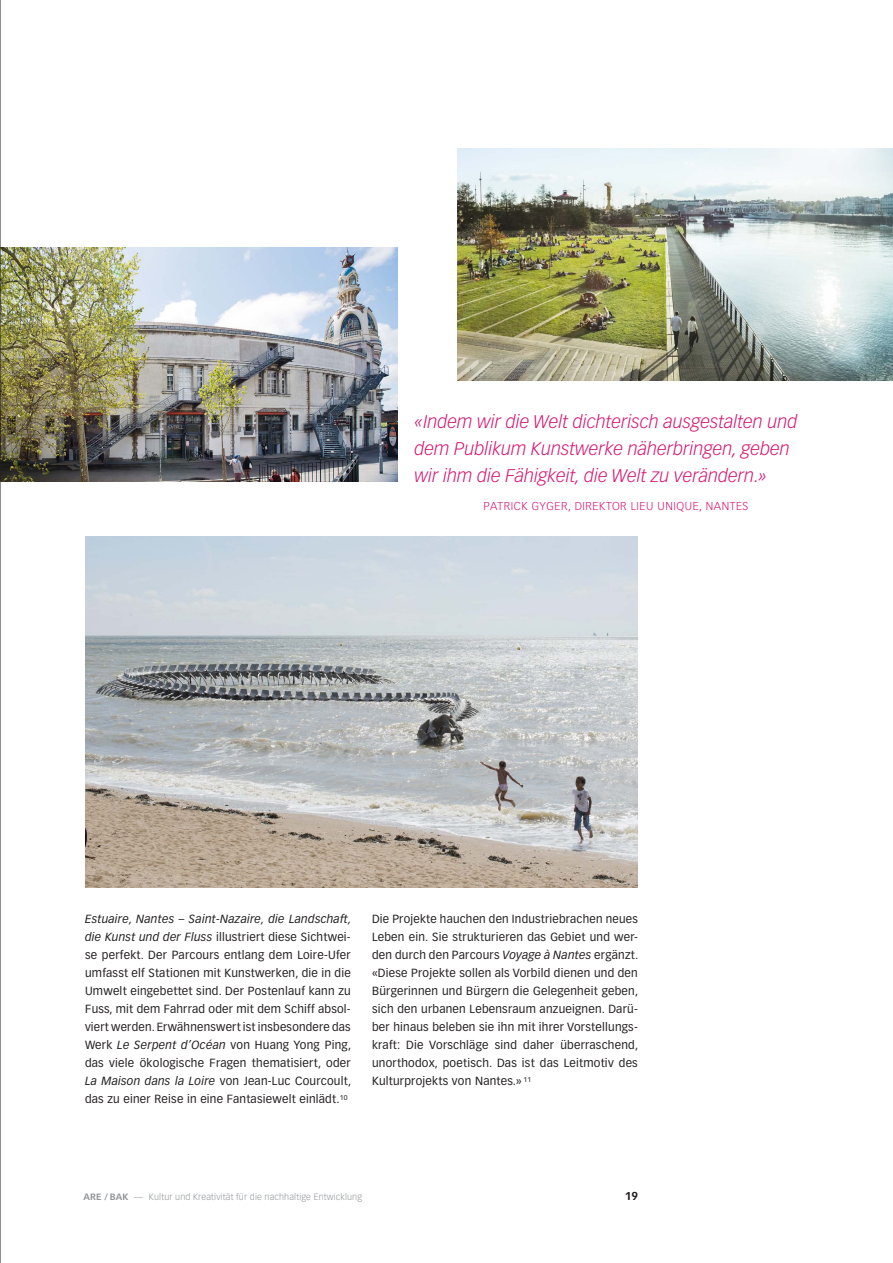
<style>
.page{position:relative;width:893px;height:1263px;background:#fff}
.page>*{position:absolute;margin:0;border:0;box-sizing:border-box;transform-origin:0 0}
.t1{font:italic 300 18px/27px "Vectora LH";color:#d31673}
.t2{font:11.7px/18px "Vectora LH";letter-spacing:.02em;color:#231f20;text-align:justify}
.t3{font:300 11.25px "Vectora LH";letter-spacing:.05em;color:#d31673}
.t4{font:700 11.25px "Vectora LH";color:#231f20}
.t5{font:300 9px "Vectora LH";letter-spacing:.015em;color:#939598}
.s1{font-style:italic}
.s2{font-weight:700}
</style>
<div class="page">
<img style="left:85px;top:536px;width:553px;height:351px">
<img style="left:1px;top:248px;width:397px;height:234px">
<img style="left:458px;top:149px;width:435px;height:231px">
<hr style="left:0;top:0;width:1px;height:1263px;background:#231f20">
<h1 class="t1" style="left:415px;top:409px;width:384px">«Indem wir die Welt dichterisch ausgestalten und dem Publikum Kunstwerke näherbringen, geben wir ihm die Fähigkeit, die Welt zu verändern.»</h1>
<p class="t3" style="left:483px;top:500px;width:266px">PATRICK GYGER, DIREKTOR LIEU UNIQUE, NANTES</p>
<p class="t2" style="left:85px;top:910px;width:268px"><span class="s1">Estuaire, Nantes – Saint-Nazaire, die Landschaft, die Kunst und der Fluss</span> illustriert diese Sichtwei&shy;se perfekt. Der Parcours entlang dem Loire-Ufer umfasst elf Stationen mit Kunstwerken, die in die Umwelt eingebettet sind. Der Postenlauf kann zu Fuss, mit dem Fahrrad oder mit dem Schiff absol&shy;viert werden. Erwähnenswert ist insbesondere das Werk <span class="s1">Le Serpent d’Océan</span> von Huang Yong Ping, das viele ökologische Fragen thematisiert, oder <span class="s1">La Maison dans la Loire</span> von Jean-Luc Courcoult, das zu einer Reise in eine Fantasiewelt einlädt.<sup>10</sup></p>
<p class="t2" style="left:372px;top:910px;width:268px">Die Projekte hauchen den Industriebrachen neues Leben ein. Sie strukturieren das Gebiet und wer&shy;den durch den Parcours <span class="s1">Voyage à Nantes</span> ergänzt. «Diese Projekte sollen als Vorbild dienen und den Bürgerinnen und Bürgern die Gelegenheit geben, sich den urbanen Lebensraum anzueignen. Darü&shy;ber hinaus beleben sie ihn mit ihrer Vorstellungs&shy;kraft: Die Vorschläge sind daher überraschend, unorthodox, poetisch. Das ist das Leitmotiv des Kulturprojekts von Nantes.» <sup>11</sup></p>
<p class="t5" style="left:84px;top:1192px;width:280px"><span class="s2">ARE / BAK</span> — Kultur und Kreativität für die nachhaltige Entwicklung</p>
<p class="t4" style="left:625px;top:1190px;width:15px">19</p>
</div>
